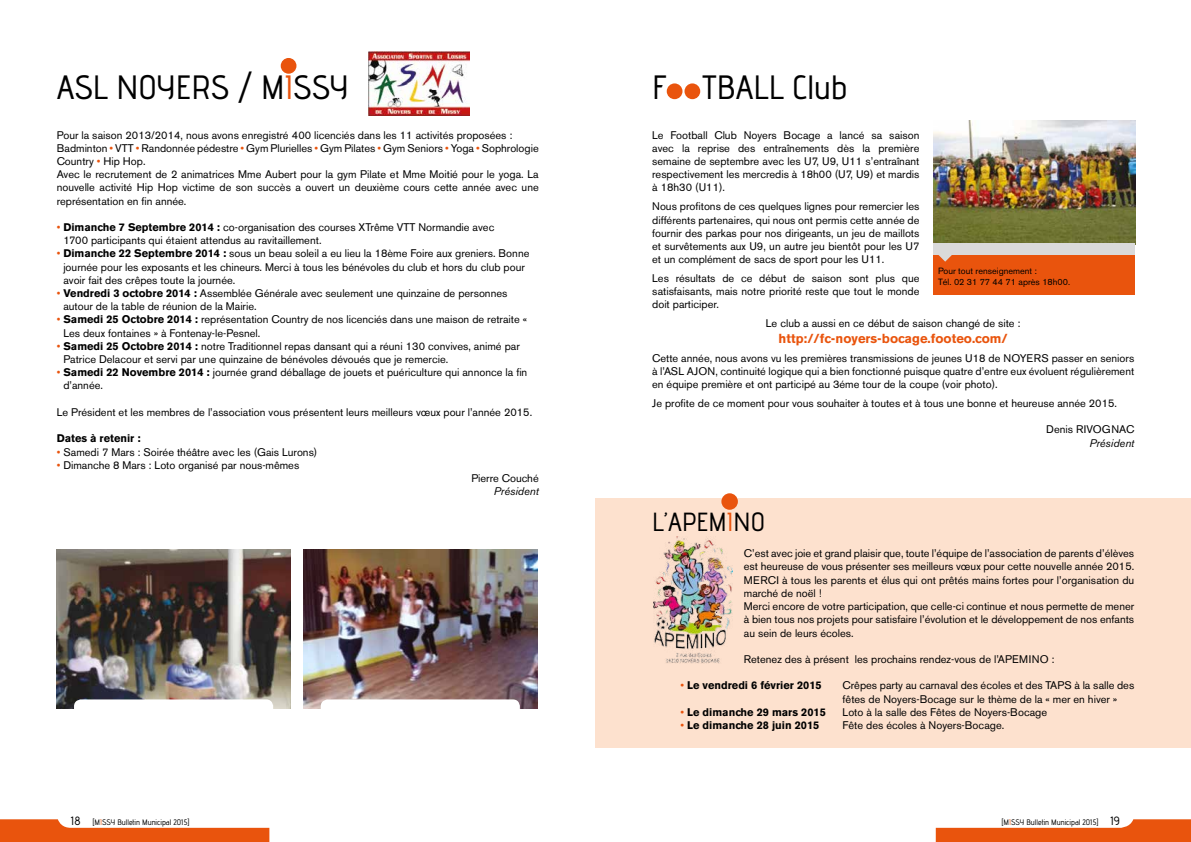
<style>
.page{position:relative;width:1191px;height:842px;background:#fff}
.page>*{position:absolute;margin:0;border:0;box-sizing:border-box;transform-origin:0 0}
.t1{font:33.7px "advent Bd 1";color:#000}
.t2{font:26.2px "advent Bd 1";color:#000}
.t3{font:700 13px "Akzidenz Grotesk BE";color:#e9540d}
.t4{font:11px/13.2px "Akzidenz Grotesk BE";color:#000}
.t5{font:700 11px "Akzidenz Grotesk BE";color:#000}
.t6{font:italic 11px "Akzidenz Grotesk BE";color:#000}
.t7{font:9px/10.8px "Akzidenz Grotesk BE";color:#000}
.t8{font:8px "advent Bd 1";color:#000}
.s1{color:#e9540d}
.s2{font-weight:700}
.s3{font-weight:400;color:#e9540d}
.s4{font-size:12px}
</style>
<div class="page">
<div style="left:595px;top:498px;width:596px;height:250px;background:#fde1ce"></div>
<div style="left:721px;top:493px;width:17px;height:17px;background:#e9540d;border-radius:50%"></div>
<svg style="left:0;top:819px;width:269px;height:23px"></svg>
<svg style="left:935px;top:819px;width:256px;height:23px"></svg>
<div style="left:281px;top:58px;width:15px;height:16px;background:#e9540d;border-radius:50%"></div>
<img style="left:369px;top:51px;width:100px;height:64px">
<img style="left:57px;top:549px;width:233px;height:159px">
<div style="left:74px;top:699px;width:199px;height:17px;background:#fff;border-radius:7px"></div>
<img style="left:303px;top:549px;width:234px;height:159px">
<div style="left:321px;top:699px;width:199px;height:17px;background:#fff;border-radius:7px"></div>
<div style="left:666px;top:83px;width:16px;height:16px;background:#e9540d;border-radius:50%"></div>
<div style="left:684px;top:83px;width:16px;height:16px;background:#e9540d;border-radius:50%"></div>
<img style="left:933px;top:120px;width:202px;height:123px">
<div style="left:933px;top:243px;width:202px;height:51px;background:#e9540d"></div>
<div style="left:933px;top:243px;width:202px;height:12px;background:#dadada"></div>
<svg style="left:938px;top:255px;width:14px;height:7px"></svg>
<img style="left:653px;top:537px;width:80px;height:126px">
<h1 class="t1" style="left:57px;top:67px;width:294px">ASL NOYERS / M<span class="s1">I</span>SSY</h1>
<p class="t4" style="left:57px;top:128px;width:483px">Pour la saison 2013/2014, nous avons enregistré 400 licenciés dans les 11 activités proposées :<br>Badminton <span class="s1">•</span> VTT <span class="s1">•</span> Randonnée pédestre <span class="s1">•</span> Gym Plurielles <span class="s1">•</span> Gym Pilates <span class="s1">•</span> Gym Seniors <span class="s1">•</span> Yoga <span class="s1">•</span> Sophrologie Country <span class="s1">•</span> Hip Hop.<br>Avec le recrutement de 2 animatrices Mme Aubert pour la gym Pilate et Mme Moitié pour le yoga. La nouvelle activité Hip Hop victime de son succès a ouvert un deuxième cours cette année avec une représentation en fin année.</p>
<p class="t4" style="left:63px;top:221px;width:432px;text-indent:-7px"><span class="s1">•</span> <span class="s2">Dimanche 7 Septembre 2014 :</span> co-organisation des courses XTrême VTT Normandie avec<br>1700 participants qui étaient attendus au ravitaillement.</p>
<p class="t4" style="left:63px;top:247px;width:467px;text-indent:-7px"><span class="s1">•</span> <span class="s2">Dimanche 22 Septembre 2014 :</span> sous un beau soleil a eu lieu la 18ème Foire aux greniers. Bonne journée pour les exposants et les chineurs. Merci à tous les bénévoles du club et hors du club pour avoir fait des crêpes toute la journée.</p>
<p class="t4" style="left:63px;top:287px;width:445px;text-indent:-7px"><span class="s1">•</span> <span class="s2">Vendredi 3 octobre 2014 :</span> Assemblée Générale avec seulement une quinzaine de personnes autour de la table de réunion de la Mairie.</p>
<p class="t4" style="left:63px;top:313px;width:465px;text-indent:-7px"><span class="s1">•</span> <span class="s2">Samedi 25 Octobre 2014 :</span> représentation Country de nos licenciés dans une maison de retraite «<br>Les deux fontaines » à Fontenay-le-Pesnel.</p>
<p class="t4" style="left:63px;top:339px;width:458px;text-indent:-7px"><span class="s1">•</span> <span class="s2">Samedi 25 Octobre 2014 :</span> notre Traditionnel repas dansant qui a réuni 130 convives, animé par<br>Patrice Delacour et servi par une quinzaine de bénévoles dévoués que je remercie.</p>
<p class="t4" style="left:63px;top:366px;width:465px;text-indent:-7px"><span class="s1">•</span> <span class="s2">Samedi 22 Novembre 2014 :</span> journée grand déballage de jouets et puériculture qui annonce la fin d’année.</p>
<p class="t4" style="left:57px;top:405px;width:477px">Le Président et les membres de l’association vous présentent leurs meilleurs vœux pour l’année 2015.</p>
<p class="t5" style="left:57px;top:432px;width:85px">Dates à retenir :</p>
<p class="t4" style="left:57px;top:445px;width:262px"><span class="s1">•</span> Samedi 7 Mars : Soirée théâtre avec les (Gais Lurons)</p>
<p class="t4" style="left:57px;top:458px;width:244px"><span class="s1">•</span> Dimanche 8 Mars : Loto organisé par nous-mêmes</p>
<p class="t4" style="left:471px;top:471px;width:69px">Pierre Couché</p>
<p class="t6" style="left:494px;top:485px;width:46px">Président</p>
<h1 class="t1" style="left:652px;top:67px;width:196px">F TBALL Club</h1>
<p class="t4" style="left:652px;top:128px;width:269px;text-align:justify">Le Football Club Noyers Bocage a lancé sa saison avec la reprise des entraînements dès la première semaine de septembre avec les U7, U9, U11 s’entraînant respectivement les mercredis à 18h00 (U7, U9) et mardis à 18h30 (U11).</p>
<p class="t4" style="left:652px;top:200px;width:269px;text-align:justify">Nous profitons de ces quelques lignes pour remercier les différents partenaires, qui nous ont permis cette année de fournir des parkas pour nos dirigeants, un jeu de maillots et survêtements aux U9, un autre jeu bientôt pour les U7 et un complément de sacs de sport pour les U11.</p>
<p class="t4" style="left:652px;top:272px;width:269px;text-align:justify">Les résultats de ce début de saison sont plus que satisfaisants, mais notre priorité reste que tout le monde doit participer.</p>
<p class="t4" style="left:766px;top:317px;width:256px">Le club a aussi en ce début de saison changé de site :</p>
<p class="t3" style="left:778px;top:331px;width:231px">http://fc-noyers-bocage.footeo.com/</p>
<p class="t4" style="left:652px;top:351px;width:483px;text-align:justify">Cette année, nous avons vu les premières transmissions de jeunes U18 de NOYERS passer en seniors à l’ASL AJON, continuité logique qui a bien fonctionné puisque quatre d’entre eux évoluent régulièrement en équipe première et ont participé au 3éme tour de la coupe (voir photo).</p>
<p class="t4" style="left:652px;top:397px;width:466px">Je profite de ce moment pour vous souhaiter à toutes et à tous une bonne et heureuse année 2015.</p>
<p class="t4" style="left:1046px;top:423px;width:90px">Denis RIVOGNAC</p>
<p class="t6" style="left:1089px;top:436px;width:46px">Président</p>
<p class="t7" style="left:938px;top:266px;width:133px">Pour tout renseignement :<br>Tél. 02 31 77 44 71 après 18h00.</p>
<h2 class="t2" style="left:652px;top:505px;width:114px">L’APEM<span class="s1">I</span>NO</h2>
<p class="t4" style="left:744px;top:547px;width:392px">C’est avec joie et grand plaisir que, toute l’équipe de l’association de parents d’élèves est heureuse de vous présenter ses meilleurs vœux pour cette nouvelle année 2015.<br>MERCI à tous les parents et élus qui ont prêtés mains fortes pour l’organisation du marché de noël !<br>Merci encore de votre participation, que celle-ci continue et nous permette de mener à bien tous nos projets pour satisfaire l’évolution et le développement de nos enfants au sein de leurs écoles.</p>
<p class="t4" style="left:744px;top:652px;width:312px">Retenez des à présent les prochains rendez-vous de l’APEMINO :</p>
<p class="t5" style="left:680px;top:679px;width:143px"><span class="s3">•</span> Le vendredi 6 février 2015</p>
<p class="t4" style="left:842px;top:679px;width:293px">Crêpes party au carnaval des écoles et des TAPS à la salle des fêtes de Noyers-Bocage sur le thème de la « mer en hiver »</p>
<p class="t5" style="left:680px;top:705px;width:147px"><span class="s3">•</span> Le dimanche 29 mars 2015</p>
<p class="t4" style="left:842px;top:705px;width:206px">Loto à la salle des Fêtes de Noyers-Bocage</p>
<p class="t5" style="left:680px;top:719px;width:140px"><span class="s3">•</span> Le dimanche 28 juin 2015</p>
<p class="t4" style="left:842px;top:718px;width:163px">Fête des écoles à Noyers-Bocage.</p>
<p class="t8" style="left:71px;top:817px;width:120px"><span class="s4">18</span> [M<span class="s1">I</span>SSY Bulletin Municipal 2015]</p>
<p class="t8" style="left:1001px;top:817px;width:120px">[M<span class="s1">I</span>SSY Bulletin Municipal 2015] <span class="s4">19</span></p>
</div>
